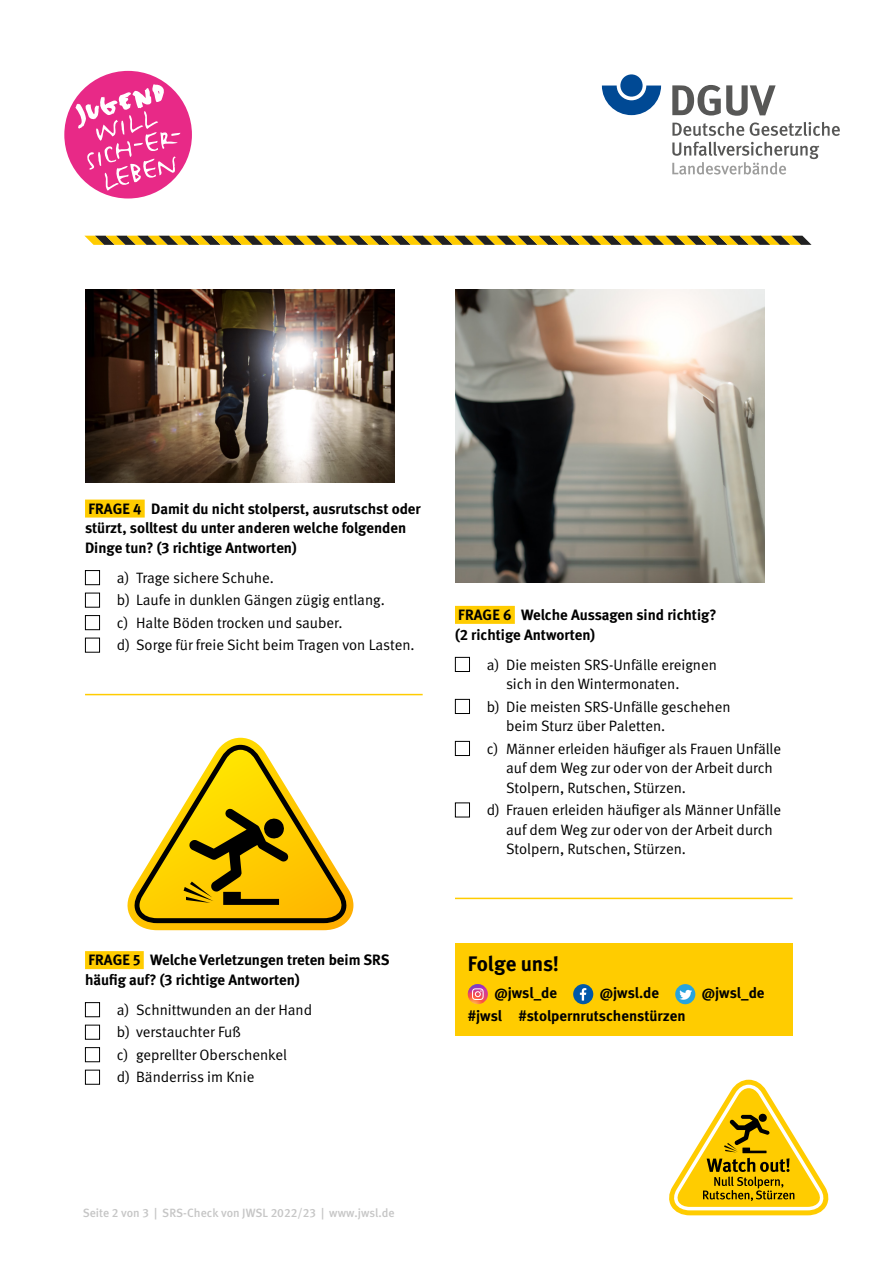
<style>
.page{position:relative;width:893px;height:1263px;background:#fff}
.page>*{position:absolute;margin:0;border:0;box-sizing:border-box;transform-origin:0 0}
.t1{font:700 21px "DGUV Meta";letter-spacing:-.005em;color:#000}
.t2{font:15px/22.5px "DGUV Meta";color:#000}
.t3{font:700 15px/19.5px "DGUV Meta";color:#000}
.t4{font:500 12px "DGUV Meta";color:#c6c6c6}
</style>
<div class="page">
<svg style="left:602px;top:86px;width:59px;height:29px"></svg>
<div style="left:620px;top:74px;width:23px;height:23px;background:#004994;border-radius:50%"></div>
<svg style="left:672px;top:85px;width:104px;height:31px"></svg>
<svg style="left:672px;top:122px;width:72px;height:14px"></svg>
<svg style="left:750px;top:122px;width:90px;height:14px"></svg>
<svg style="left:672px;top:142px;width:147px;height:33px"></svg>
<div style="left:64px;top:71px;width:128px;height:127px;background:#e82987;border-radius:50%"></div>
<svg style="left:75px;top:84px;width:105px;height:107px"></svg>
<div style="left:85px;top:500px;width:60px;height:18px;background:#fc0"></div>
<div style="left:85px;top:951px;width:59px;height:18px;background:#fc0"></div>
<svg style="left:84px;top:236px;width:727px;height:9px"></svg>
<img style="left:85px;top:290px;width:309px;height:193px">
<div style="left:85px;top:570px;width:15px;height:15px;border:1px solid #000"></div>
<div style="left:85px;top:593px;width:15px;height:15px;border:1px solid #000"></div>
<div style="left:85px;top:615px;width:15px;height:15px;border:1px solid #000"></div>
<div style="left:85px;top:638px;width:15px;height:15px;border:1px solid #000"></div>
<hr style="left:85px;top:694px;width:338px;height:1px;background:#fc0">
<div style="left:85px;top:1002px;width:15px;height:15px;border:1px solid #000"></div>
<div style="left:85px;top:1025px;width:15px;height:15px;border:1px solid #000"></div>
<div style="left:85px;top:1047px;width:15px;height:15px;border:1px solid #000"></div>
<div style="left:85px;top:1070px;width:15px;height:15px;border:1px solid #000"></div>
<svg style="left:127px;top:738px;width:226px;height:192px"></svg>
<div style="left:455px;top:606px;width:60px;height:18px;background:#fc0"></div>
<img style="left:455px;top:290px;width:309px;height:293px">
<div style="left:455px;top:657px;width:15px;height:15px;border:1px solid #000"></div>
<div style="left:455px;top:699px;width:15px;height:15px;border:1px solid #000"></div>
<div style="left:455px;top:741px;width:15px;height:15px;border:1px solid #000"></div>
<div style="left:455px;top:802px;width:15px;height:15px;border:1px solid #000"></div>
<hr style="left:455px;top:898px;width:338px;height:1px;background:#fc0">
<svg style="left:669px;top:1080px;width:160px;height:135px"></svg>
<div style="left:455px;top:943px;width:337px;height:92px;background:#fc0"></div>
<svg style="left:468px;top:984px;width:20px;height:20px"></svg>
<svg style="left:472px;top:988px;width:12px;height:12px"></svg>
<div style="left:573px;top:984px;width:20px;height:20px;background:#0058a8;border-radius:10px"></div>
<svg style="left:580px;top:988px;width:6px;height:12px"></svg>
<img style="left:675px;top:984px;width:20px;height:20px;border-radius:10px">
<h2 class="t3" style="left:85px;top:499px;width:337px">FRAGE 4 Damit du nicht stolperst, ausrutschst oder stürzt, solltest du unter anderen welche folgenden<br>Dinge tun? (3 richtige Antworten)</h2>
<p class="t2" style="left:117px;top:567px;width:299px">a) Trage sichere Schuhe.<br>b) Laufe in dunklen Gängen zügig entlang.<br>c) Halte Böden trocken und sauber.<br>d) Sorge für freie Sicht beim Tragen von Lasten.</p>
<h2 class="t3" style="left:455px;top:606px;width:263px">FRAGE 6 Welche Aussagen sind richtig? (2 richtige Antworten)</h2>
<p class="t2" style="left:506px;top:655px;width:212px;line-height:19.5px;text-indent:-19px">a) Die meisten SRS-Unfälle ereignen sich in den Wintermonaten.</p>
<p class="t2" style="left:506px;top:697px;width:226px;line-height:19.5px;text-indent:-19px">b) Die meisten SRS-Unfälle geschehen beim Sturz über Paletten.</p>
<p class="t2" style="left:506px;top:739px;width:277px;line-height:19.5px;text-indent:-19px">c) Männer erleiden häufiger als Frauen Unfälle auf dem Weg zur oder von der Arbeit durch<br>Stolpern, Rutschen, Stürzen.</p>
<p class="t2" style="left:506px;top:800px;width:277px;line-height:19.5px;text-indent:-19px">d) Frauen erleiden häufiger als Männer Unfälle auf dem Weg zur oder von der Arbeit durch<br>Stolpern, Rutschen, Stürzen.</p>
<h2 class="t3" style="left:85px;top:951px;width:306px">FRAGE 5 Welche Verletzungen treten beim SRS häufig auf? (3 richtige Antworten)</h2>
<p class="t2" style="left:117px;top:999px;width:197px">a) Schnittwunden an der Hand b) verstauchter Fuß<br>c) geprellter Oberschenkel<br>d) Bänderriss im Knie</p>
<p class="t1" style="left:468px;top:951px;width:93px">Folge uns!</p>
<p class="t3" style="left:494px;top:984px;width:64px">@jwsl_de</p>
<p class="t3" style="left:600px;top:984px;width:61px">@jwsl.de</p>
<p class="t3" style="left:702px;top:984px;width:64px">@jwsl_de</p>
<p class="t3" style="left:468px;top:1006px;width:219px">#jwsl #stolpernrutschenstürzen</p>
<p class="t4" style="left:83px;top:1205px;width:313px">Seite 2 von 3 | SRS-Check von JWSL 2022/23 | www.jwsl.de</p>
</div>
